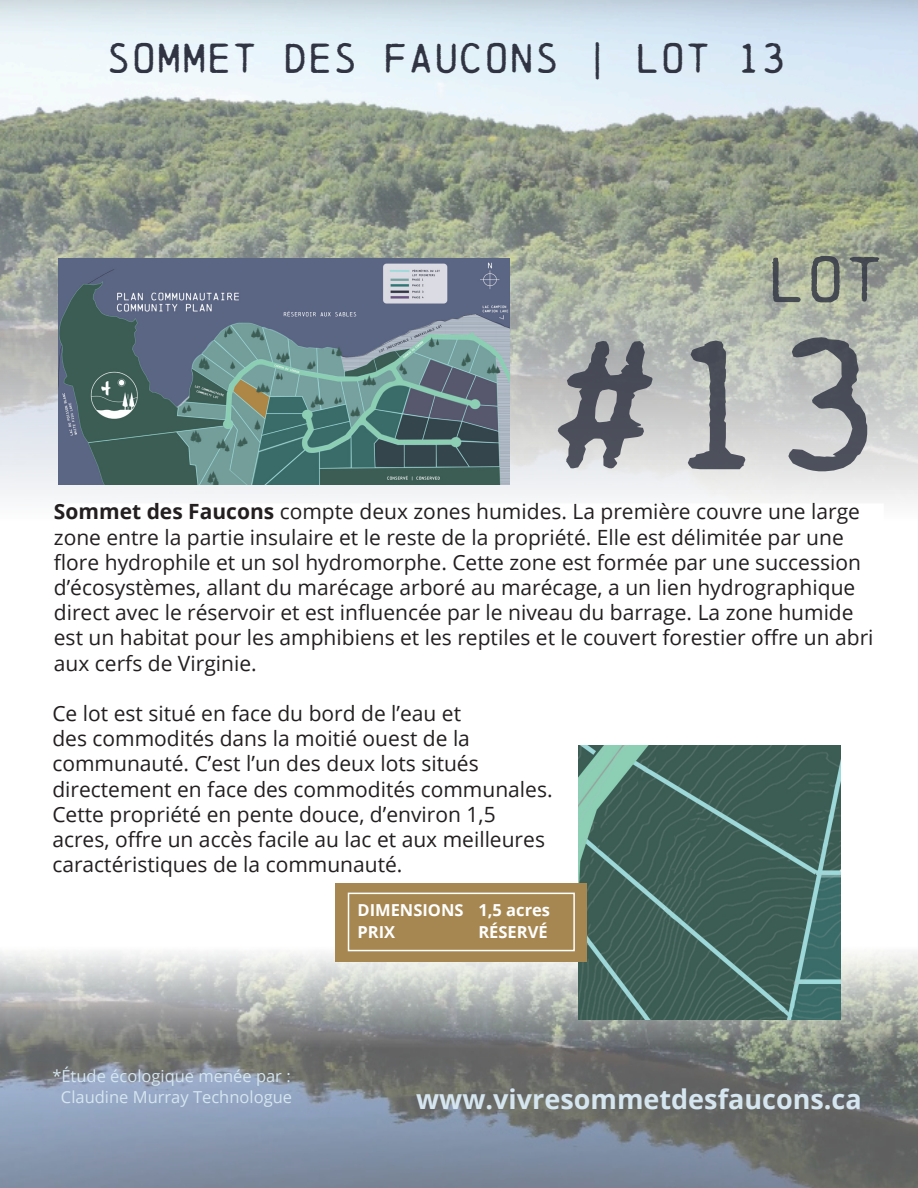
<style>
.page{position:relative;width:918px;height:1188px;background:#fff}
.page>*{position:absolute;margin:0;border:0;box-sizing:border-box;transform-origin:0 0}
.t1{font:172.5px "Chainprinter";color:#323644}
.t2{font:60px "Chainprinter";color:#323644}
.t3{font:39px "Chainprinter";color:#313543}
.t4{font:700 27px "Open Sans";color:#d5e6f0}
.Body_copy{font:21px/25.2px "Open Sans";color:#231f20}
.t5{font:16.5px/21px "Open Sans";color:#d5e6f0;text-align:center}
.t6{font:700 16.5px "Open Sans";color:#fff}
.s1{font-weight:700}
</style>
<div class="page">
<img style="left:0;top:0;width:918px;height:502px">
<img style="left:0;top:946px;width:918px;height:242px">
<img style="left:578px;top:932px;width:263px;height:88px">
<img style="left:58px;top:258px;width:451px;height:227px">
<svg style="left:335px;top:745px;width:506px;height:187px"></svg>
<div style="left:336px;top:883px;width:251px;height:78px;background:#a68751"></div>
<div style="left:348px;top:893px;width:227px;height:58px;border:2px solid #fff"></div>
<p class="t3" style="left:106px;top:35px;width:682px">SOMMET DES FAUCONS | Lot 13</p>
<h2 class="t2" style="left:767px;top:243px;width:118px">LOT</h2>
<h1 class="t1" style="left:549px;top:300px;width:336px">#13</h1>
<p class="Body_copy" style="left:54px;top:499px;width:808px"><span class="s1">Sommet des Faucons</span> compte deux zones humides. La première couvre une large</p>
<p class="Body_copy" style="left:54px;top:524px;width:821px">zone entre la partie insulaire et le reste de la propriété. Elle est délimitée par une flore hydrophile et un sol hydromorphe. Cette zone est formée par une succession d’écosystèmes, allant du marécage arboré au marécage, a un lien hydrographique direct avec le réservoir et est influencée par le niveau du barrage. La zone humide est un habitat pour les amphibiens et les reptiles et le couvert forestier offre un abri aux cerfs de Virginie.</p>
<p class="Body_copy" style="left:52px;top:700px;width:502px">Ce lot est situé en face du bord de l’eau et<br>des commodités dans la moitié ouest de la communauté. C’est l’un des deux lots situés directement en face des commodités communales.<br>Cette propriété en pente douce, d’environ 1,5 acres, offre un accès facile au lac et aux meilleures caractéristiques de la communauté.</p>
<p class="t6" style="left:357px;top:899px;width:194px">DIMENSIONS 1,5 acres</p>
<p class="t6" style="left:357px;top:920px;width:39px">PRIX</p>
<p class="t6" style="left:478px;top:920px;width:71px">RÉSERVÉ</p>
<p class="t5" style="left:52px;top:1065px;width:241px">*Étude écologique menée par :<br>Claudine Murray Technologue</p>
<p class="t4" style="left:416px;top:1080px;width:447px">www.vivresommetdesfaucons.ca</p>
</div>
